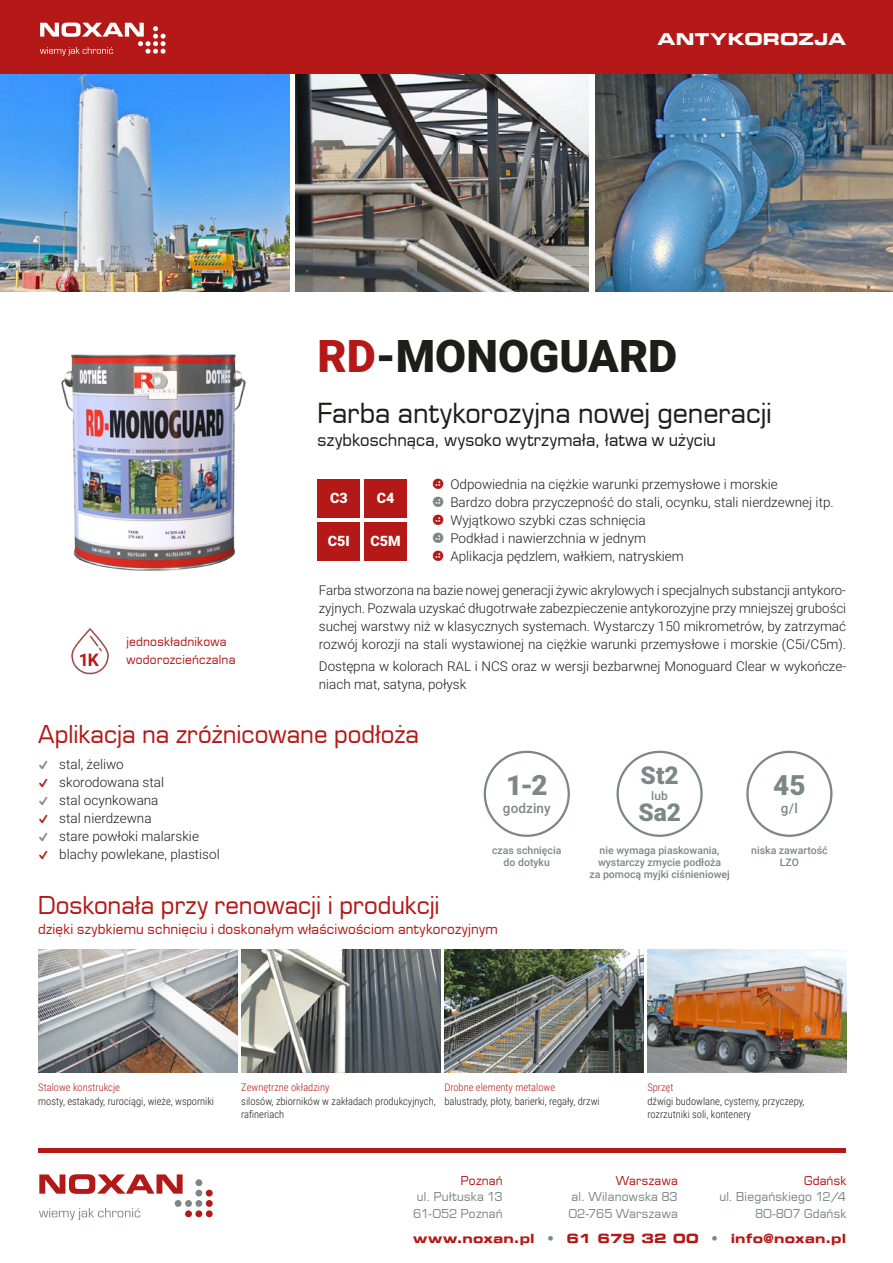
<style>
.page{position:relative;width:893px;height:1263px;background:#fff}
.page>*{position:absolute;margin:0;border:0;box-sizing:border-box;transform-origin:0 0}
.t1{font:900 45px "Roboto";color:#1d1d1b}
.t2{font:900 27.9px "Roboto";color:#7c8788}
.t3{font:27px "Euromode CE";color:#1d1d1b}
.t4{font:900 24.6px "Roboto";letter-spacing:.005em;color:#7c8788}
.t5{font:24px "Euromode CE";color:#b41918}
.t6{font:700 17.4px "Roboto";color:#b41918}
.t7{font:16.5px "Euromode CE";letter-spacing:.015em;color:#1d1d1b}
.t8{font:16.5px "Eurostile LT Bold Extended Two";letter-spacing:.015em;color:#fff}
.t9{font:900 14.25px "Roboto";color:#fff}
.t10{font:300 13.5px/18px "Roboto";color:#1d1d1b;text-align:justify}
.t11{font:13.5px "Euromode CE";letter-spacing:.015em;color:#b41918}
.t12{font:500 13.5px "Roboto";letter-spacing:.01em;color:#7c8788}
.t13{font:12.75px "Eurostile LT Bold Extended Two";letter-spacing:.015em;color:#b41918}
.t14{font:12px/16.5px "Euromode CE";letter-spacing:.015em;color:#7c8788}
.t15{font:12px/18px "Euromode CE";letter-spacing:.02em;color:#b41918}
.t16{font:500 11.85px "Roboto";color:#7c8788}
.t17{font:300 10.5px/13.5px "Roboto Condensed";color:#1d1d1b}
.t18{font:500 10.5px/12px "Roboto";color:#7c8788;text-align:center}
.t19{font:300 10.5px "Roboto Condensed";color:#b41918}
.s1{color:#b41918}
.s2{color:#7c8788}
.s3{font-family:"Entypo";font-weight:400;font-size:24px;color:#7c8788}
.s4{font-family:"Entypo";font-weight:400;font-size:24px;color:#b41918}
</style>
<div class="page">
<svg style="left:39px;top:1208px;width:101px;height:12px"></svg>
<svg style="left:39px;top:1174px;width:144px;height:20px"></svg>
<div style="left:195px;top:1179px;width:7px;height:7px;background:#7c8788;border-radius:50%"></div>
<div style="left:195px;top:1190px;width:7px;height:6px;background:#7c8788;border-radius:50%"></div>
<div style="left:195px;top:1200px;width:7px;height:7px;background:#7c8788;border-radius:50%"></div>
<div style="left:195px;top:1210px;width:7px;height:7px;background:#b21917;border-radius:50%"></div>
<div style="left:206px;top:1210px;width:7px;height:7px;background:#b21917;border-radius:50%"></div>
<div style="left:206px;top:1200px;width:7px;height:7px;background:#b21917;border-radius:50%"></div>
<div style="left:206px;top:1190px;width:7px;height:6px;background:#b21917;border-radius:50%"></div>
<div style="left:185px;top:1200px;width:7px;height:7px;background:#7c8788;border-radius:50%"></div>
<div style="left:175px;top:1200px;width:7px;height:7px;background:#7c8788;border-radius:50%"></div>
<div style="left:185px;top:1210px;width:7px;height:7px;background:#b21917;border-radius:50%"></div>
<div style="left:38px;top:1148px;width:808px;height:5px;background:#b41918"></div>
<img style="left:595px;top:74px;width:298px;height:218px">
<img style="left:296px;top:74px;width:293px;height:218px">
<img style="left:0;top:74px;width:289px;height:218px">
<img style="left:61px;top:354px;width:185px;height:217px">
<img style="left:647px;top:949px;width:199px;height:123px">
<img style="left:241px;top:949px;width:199px;height:123px">
<img style="left:444px;top:949px;width:199px;height:123px">
<img style="left:38px;top:949px;width:199px;height:123px">
<div style="left:484px;top:751px;width:86px;height:86px;border:2px solid #7c8788;border-radius:50%"></div>
<div style="left:616px;top:751px;width:87px;height:86px;border:2px solid #7c8788;border-radius:50%"></div>
<div style="left:746px;top:751px;width:86px;height:86px;border:2px solid #7c8788;border-radius:50%"></div>
<div style="left:318px;top:479px;width:42px;height:38px;background:#b41918"></div>
<div style="left:364px;top:479px;width:43px;height:38px;background:#b41918"></div>
<div style="left:318px;top:522px;width:42px;height:38px;background:#b41918"></div>
<div style="left:364px;top:522px;width:43px;height:38px;background:#b41918"></div>
<img style="left:71px;top:628px;width:38px;height:47px">
<div style="left:0;top:0;width:893px;height:74px;background:#b41918"></div>
<svg style="left:40px;top:23px;width:126px;height:33px"></svg>
<p class="t8" style="left:657px;top:27px;width:190px">ANTYKOROZJA</p>
<p class="t6" style="left:79px;top:647px;width:22px">1K</p>
<p class="t15" style="left:126px;top:633px;width:111px">jednoskładnikowa wodorozcieńczalna</p>
<h1 class="t1" style="left:318px;top:324px;width:361px"><span class="s1">RD</span>-MONOGUARD</h1>
<h3 class="t3" style="left:318px;top:397px;width:456px">Farba antykorozyjna nowej generacji</h3>
<p class="t7" style="left:318px;top:430px;width:400px">szybkoschnąca, wysoko wytrzymała, łatwa w użyciu</p>
<p class="t10" style="left:432px;top:475px;width:347px"><span class="s1">▼</span> Odpowiednia na ciężkie warunki przemysłowe i morskie</p>
<p class="t10" style="left:432px;top:493px;width:403px"><span class="s2">▼</span> Bardzo dobra przyczepność do stali, ocynku, stali nierdzewnej itp.</p>
<p class="t10" style="left:432px;top:511px;width:215px"><span class="s1">▼</span> Wyjątkowo szybki czas schnięcia</p>
<p class="t10" style="left:432px;top:529px;width:215px"><span class="s2">▼</span> Podkład i nawierzchnia w jednym</p>
<p class="t10" style="left:432px;top:547px;width:253px"><span class="s1">▼</span> Aplikacja pędzlem, wałkiem, natryskiem</p>
<p class="t10" style="left:319px;top:581px;width:529px">Farba stworzona na bazie nowej generacji żywic akrylowych i specjalnych substancji antykoro&shy;zyjnych. Pozwala uzyskać długotrwałe zabezpieczenie antykorozyjne przy mniejszej grubości suchej warstwy niż w klasycznych systemach. Wystarczy 150 mikrometrów, by zatrzymać rozwój korozji na stali wystawionej na ciężkie warunki przemysłowe i morskie (C5i/C5m).</p>
<p class="t10" style="left:319px;top:657px;width:529px">Dostępna w kolorach RAL i NCS oraz w wersji bezbarwnej Monoguard Clear w wykończe&shy;niach mat, satyna, połysk</p>
<p class="t9" style="left:330px;top:488px;width:19px">C3</p>
<p class="t9" style="left:377px;top:488px;width:19px">C4</p>
<p class="t9" style="left:328px;top:531px;width:23px">C5I</p>
<p class="t9" style="left:371px;top:531px;width:32px">C5M</p>
<h3 class="t5" style="left:38px;top:720px;width:383px">Aplikacja na zróżnicowane podłoża</h3>
<p class="t10" style="left:38px;top:755px;width:87px"><span class="s3">✓</span> stal, żeliwo</p>
<p class="t10" style="left:38px;top:773px;width:127px"><span class="s4">✓</span> skorodowana stal</p>
<p class="t10" style="left:38px;top:791px;width:122px"><span class="s3">✓</span> stal ocynkowana</p>
<p class="t10" style="left:38px;top:809px;width:115px"><span class="s4">✓</span> stal nierdzewna</p>
<p class="t10" style="left:38px;top:827px;width:162px"><span class="s3">✓</span> stare powłoki malarskie</p>
<p class="t10" style="left:38px;top:845px;width:183px"><span class="s4">✓</span> blachy powlekane, plastisol</p>
<h3 class="t5" style="left:38px;top:891px;width:403px">Doskonała przy renowacji i produkcji</h3>
<p class="t11" style="left:38px;top:921px;width:461px">dzięki szybkiemu schnięciu i doskonałym właściwościom antykorozyjnym</p>
<h3 class="t4" style="left:640px;top:758px;width:40px">St2</h3>
<p class="t16" style="left:651px;top:787px;width:18px">lub</p>
<h3 class="t4" style="left:638px;top:795px;width:44px">Sa2</h3>
<h2 class="t2" style="left:506px;top:765px;width:43px">1-2</h2>
<p class="t12" style="left:503px;top:798px;width:49px">godziny</p>
<p class="t18" style="left:492px;top:844px;width:71px">czas schnięcia do dotyku</p>
<p class="t18" style="left:589px;top:844px;width:142px">nie wymaga piaskowania, wystarczy zmycie podłoża<br>za pomocą myjki ciśnieniowej</p>
<h2 class="t2" style="left:773px;top:765px;width:34px">45</h2>
<p class="t12" style="left:781px;top:798px;width:18px">g/l</p>
<p class="t18" style="left:751px;top:844px;width:78px">niska zawartość<br>LZO</p>
<p class="t19" style="left:38px;top:1080px;width:83px">Stalowe konstrukcje</p>
<p class="t17" style="left:38px;top:1094px;width:177px">mosty, estakady, rurociągi, wieże, wsporniki</p>
<p class="t19" style="left:241px;top:1080px;width:90px">Zewnętrzne okładziny</p>
<p class="t17" style="left:241px;top:1094px;width:196px">silosów, zbiorników w zakładach produkcyjnych, rafineriach</p>
<p class="t19" style="left:444px;top:1080px;width:112px">Drobne elementy metalowe</p>
<p class="t17" style="left:444px;top:1094px;width:157px">balustrady, płoty, barierki, regały, drzwi</p>
<p class="t19" style="left:647px;top:1080px;width:27px">Sprzęt</p>
<p class="t17" style="left:647px;top:1094px;width:159px">dźwigi budowlane, cysterny, przyczepy, rozrzutniki soli, kontenery</p>
<p class="t15" style="left:461px;top:1171px;width:43px">Poznań</p>
<p class="t14" style="left:413px;top:1188px;width:91px;text-align:center">ul. Pułtuska 13<br>61-052 Poznań</p>
<p class="t15" style="left:616px;top:1171px;width:63px">Warszawa</p>
<p class="t14" style="left:569px;top:1188px;width:110px">al. Wilanowska 83<br>02-765 Warszawa</p>
<p class="t15" style="left:804px;top:1171px;width:44px">Gdańsk</p>
<p class="t14" style="left:719px;top:1188px;width:128px;text-align:right">ul. Biegańskiego 12/4<br>80-807 Gdańsk</p>
<p class="t13" style="left:413px;top:1229px;width:435px">www.noxan.pl <span class="s2">•</span> 61 679 32 00 <span class="s2">•</span> info@noxan.pl</p>
</div>
